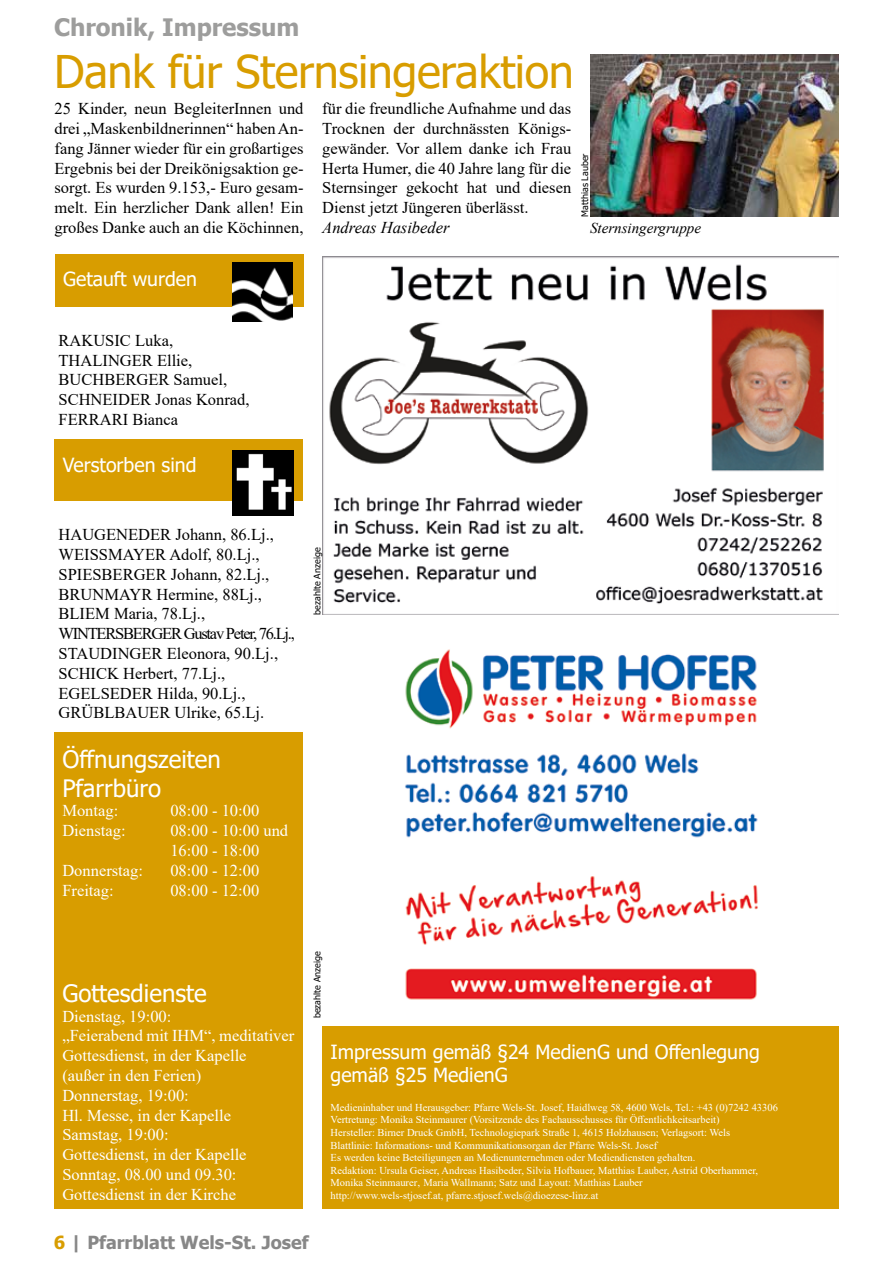
<style>
.page{position:relative;width:893px;height:1263px;background:#fff}
.page>*{position:absolute;margin:0;border:0;box-sizing:border-box;transform-origin:0 0}
.t1{font:45px "Tahoma";letter-spacing:-.01em;color:#d89d00}
.t2{font:24px/28.8px "Tahoma";color:#fff}
.t3{font:700 24px "Tahoma";color:#9d9d9c}
.t4{font:19.5px/23.4px "Tahoma";color:#fff}
.t5{font:700 18px "Tahoma";color:#878787}
.t6{font:16.5px/19.8px "Times New Roman";color:#000}
.t7{font:16.5px/19.8px "Times New Roman";color:#fff}
.t8{font:italic 16.5px "Times New Roman";color:#000}
.t9{font:italic 15px "Times New Roman";color:#000}
.t10{font:10.5px/12.6px "Times New Roman";color:#fff}
.t11{font:9px "Tahoma";color:#000}
.s1{color:#d89d00}
</style>
<div class="page">
<div style="left:322px;top:1026px;width:517px;height:183px;background:#d89d00"></div>
<div style="left:55px;top:254px;width:249px;height:52px;background:#d89d00"></div>
<img style="left:232px;top:262px;width:61px;height:59px">
<div style="left:54px;top:440px;width:249px;height:61px;background:#d89d00"></div>
<img style="left:233px;top:451px;width:60px;height:65px">
<div style="left:54px;top:732px;width:249px;height:477px;background:#d89d00"></div>
<img style="left:405px;top:649px;width:353px;height:351px">
<img style="left:590px;top:54px;width:249px;height:163px">
<img style="left:322px;top:256px;width:517px;height:359px">
<h2 class="t3" style="left:54px;top:11px;width:247px">Chronik, Impressum</h2>
<h1 class="t1" style="left:54px;top:42px;width:521px">Dank für Sternsingeraktion</h1>
<p class="t6" style="left:55px;top:98px;width:250px;text-align:justify">25 Kinder, neun BegleiterInnen und drei „Maskenbildnerinnen“ haben An&shy;fang Jänner wieder für ein großartiges Ergebnis bei der Dreikönigsaktion ge&shy;sorgt. Es wurden 9.153,- Euro gesam&shy;melt. Ein herzlicher Dank allen! Ein großes Danke auch an die Köchinnen,</p>
<p class="t6" style="left:322px;top:98px;width:250px;text-align:justify">für die freundliche Aufnahme und das Trocknen der durchnässten Königs&shy;gewänder. Vor allem danke ich Frau Herta Humer, die 40 Jahre lang für die Sternsinger gekocht hat und diesen Dienst jetzt Jüngeren überlässt.</p>
<p class="t8" style="left:322px;top:216px;width:129px">Andreas Hasibeder</p>
<p class="t11" style="left:579px;top:217px;width:65px;rotate:-90deg">Matthias Lauber</p>
<p class="t9" style="left:590px;top:217px;width:113px">Sternsingergruppe</p>
<p class="t4" style="left:63px;top:268px;width:135px">Getauft wurden</p>
<p class="t6" style="left:59px;top:330px;width:193px">RAKUSIC Luka,<br>THALINGER Ellie,<br>BUCHBERGER Samuel,<br>SCHNEIDER Jonas Konrad,<br>FERRARI Bianca</p>
<p class="t4" style="left:63px;top:454px;width:135px">Verstorben sind</p>
<p class="t6" style="left:59px;top:524px;width:238px">HAUGENEDER Johann, 86.Lj.,<br>WEISSMAYER Adolf, 80.Lj.,<br>SPIESBERGER Johann, 82.Lj.,<br>BRUNMAYR Hermine, 88Lj.,<br>BLIEM Maria, 78.Lj.,<br>WINTERSBERGER Gustav Peter, 76.Lj.,<br>STAUDINGER Eleonora, 90.Lj.,<br>SCHICK Herbert, 77.Lj.,<br>EGELSEDER Hilda, 90.Lj.,<br>GRÜBLBAUER Ulrike, 65.Lj.</p>
<h2 class="t2" style="left:62px;top:746px;width:160px">Öffnungszeiten<br>Pfarrbüro</h2>
<p class="t7" style="left:62px;top:800px;width:57px">Montag:</p>
<p class="t7" style="left:170px;top:800px;width:90px">08:00 - 10:00</p>
<p class="t7" style="left:62px;top:820px;width:65px">Dienstag:</p>
<p class="t7" style="left:170px;top:820px;width:119px">08:00 - 10:00 und<br>16:00 - 18:00</p>
<p class="t7" style="left:62px;top:860px;width:82px">Donnerstag:</p>
<p class="t7" style="left:170px;top:860px;width:90px">08:00 - 12:00</p>
<p class="t7" style="left:62px;top:880px;width:53px">Freitag:</p>
<p class="t7" style="left:170px;top:880px;width:90px">08:00 - 12:00</p>
<p class="t11" style="left:311px;top:615px;width:68px;rotate:-90deg">bezahlte Anzeige</p>
<h2 class="t2" style="left:62px;top:980px;width:146px">Gottesdienste</h2>
<p class="t7" style="left:62px;top:1006px;width:233px">Dienstag, 19:00:<br>„Feierabend mit IHM“, meditativer<br>Gottesdienst, in der Kapelle<br>(außer in den Ferien)<br>Donnerstag, 19:00:<br>Hl. Messe, in der Kapelle<br>Samstag, 19:00:<br>Gottesdienst, in der Kapelle<br>Sonntag, 08.00 und 09.30:<br>Gottesdienst in der Kirche</p>
<p class="t11" style="left:311px;top:1018px;width:68px;rotate:-90deg">bezahlte Anzeige</p>
<p class="t4" style="left:331px;top:1041px;width:431px">Impressum gemäß §24 MedienG und Offenlegung gemäß §25 MedienG</p>
<p class="t10" style="left:331px;top:1100px;width:449px">Medieninhaber und Herausgeber: Pfarre Wels-St. Josef, Haidlweg 58, 4600 Wels, Tel.: +43 (0)7242 43306<br>Vertretung: Monika Steinmaurer (Vorsitzende des Fachausschusses für Öffentlichkeitsarbeit)<br>Hersteller: Birner Druck GmbH, Technologiepark Straße 1, 4615 Holzhausen; Verlagsort: Wels<br>Blattlinie: Informations- und Kommunikationsorgan der Pfarre Wels-St. Josef<br>Es werden keine Beteiligungen an Medienunternehmen oder Mediendiensten gehalten.<br>Redaktion: Ursula Geiser, Andreas Hasibeder, Silvia Hofbauer, Matthias Lauber, Astrid Oberhammer, Monika Steinmaurer‚ Maria Wallmann; Satz und Layout: Matthias Lauber<br>http://www.wels-stjosef.at, pfarre.stjosef.wels@dioezese-linz.at</p>
<p class="t5" style="left:54px;top:1230px;width:256px"><span class="s1">6</span> | Pfarrblatt Wels-St. Josef</p>
</div>
